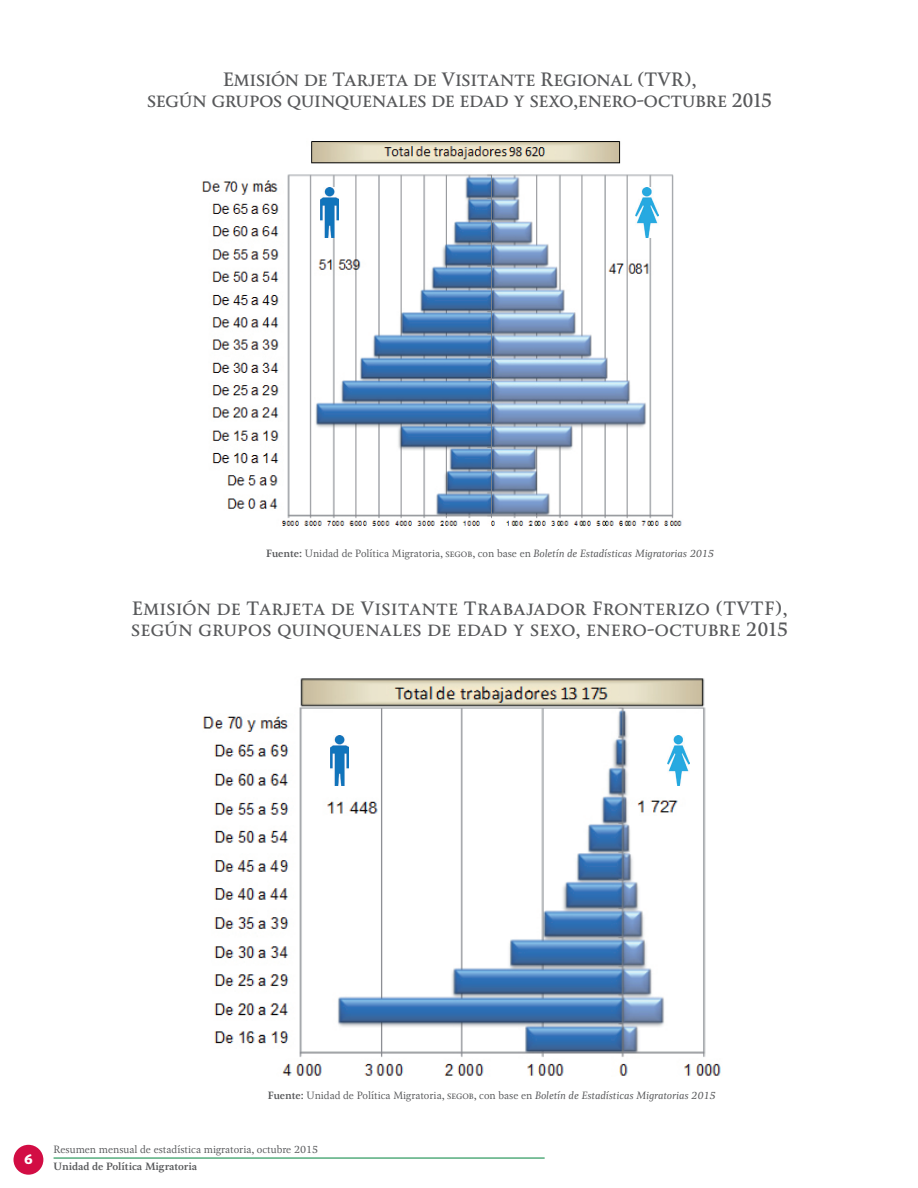
<style>
.page{position:relative;width:918px;height:1188px;background:#fff}
.page>*{position:absolute;margin:0;border:0;box-sizing:border-box;transform-origin:0 0}
.t1{font:700 18px/21px "Soberana Titular";color:#57585a}
.t2{font:700 18px/21px "Soberana Titular";letter-spacing:-.025em;color:#57585a;text-align:center}
.t3{font:900 13.5px "Soberana Sans";color:#fff}
.t4{font:10.5px "Soberana Texto";color:#57585a}
.t5{font:700 10.5px "Soberana Texto";color:#57585a}
.s1{font-weight:700}
.s2{font-style:italic}
</style>
<div class="page">
<div style="left:13px;top:1145px;width:30px;height:30px;background:#d20d44;border-radius:50%"></div>
<hr style="left:54px;top:1158px;width:491px;height:1px;background:#00843d">
<img style="left:202px;top:141px;width:480px;height:385px">
<img style="left:321px;top:188px;width:17px;height:49px">
<img style="left:636px;top:188px;width:22px;height:49px">
<img style="left:203px;top:678px;width:518px;height:398px">
<img style="left:331px;top:736px;width:17px;height:49px">
<img style="left:667px;top:736px;width:23px;height:49px">
<h1 class="t2" style="left:147px;top:69px;width:627px">Emisión de Tarjeta de Visitante Regional (TVR),<br>según grupos quinquenales de edad y sexo,enero-octubre 2015</h1>
<p class="t4" style="left:266px;top:547px;width:450px"><span class="s1">Fuente:</span> Unidad de Política Migratoria, segob, con base en <span class="s2">Boletín de Estadísticas Migratorias 2015</span></p>
<h1 class="t1" style="left:131px;top:598px;width:658px">Emisión de Tarjeta de Visitante Trabajador Fronterizo (TVTF), según grupos quinquenales de edad y sexo, enero-octubre 2015</h1>
<p class="t3" style="left:24px;top:1149px;width:10px">6</p>
<p class="t4" style="left:268px;top:1089px;width:450px"><span class="s1">Fuente:</span> Unidad de Política Migratoria, segob, con base en <span class="s2">Boletín de Estadísticas Migratorias 2015</span></p>
<p class="t4" style="left:54px;top:1143px;width:266px">Resumen mensual de estadística migratoria, octubre 2015</p>
<p class="t5" style="left:54px;top:1159px;width:145px">Unidad de Política Migratoria</p>
</div>
